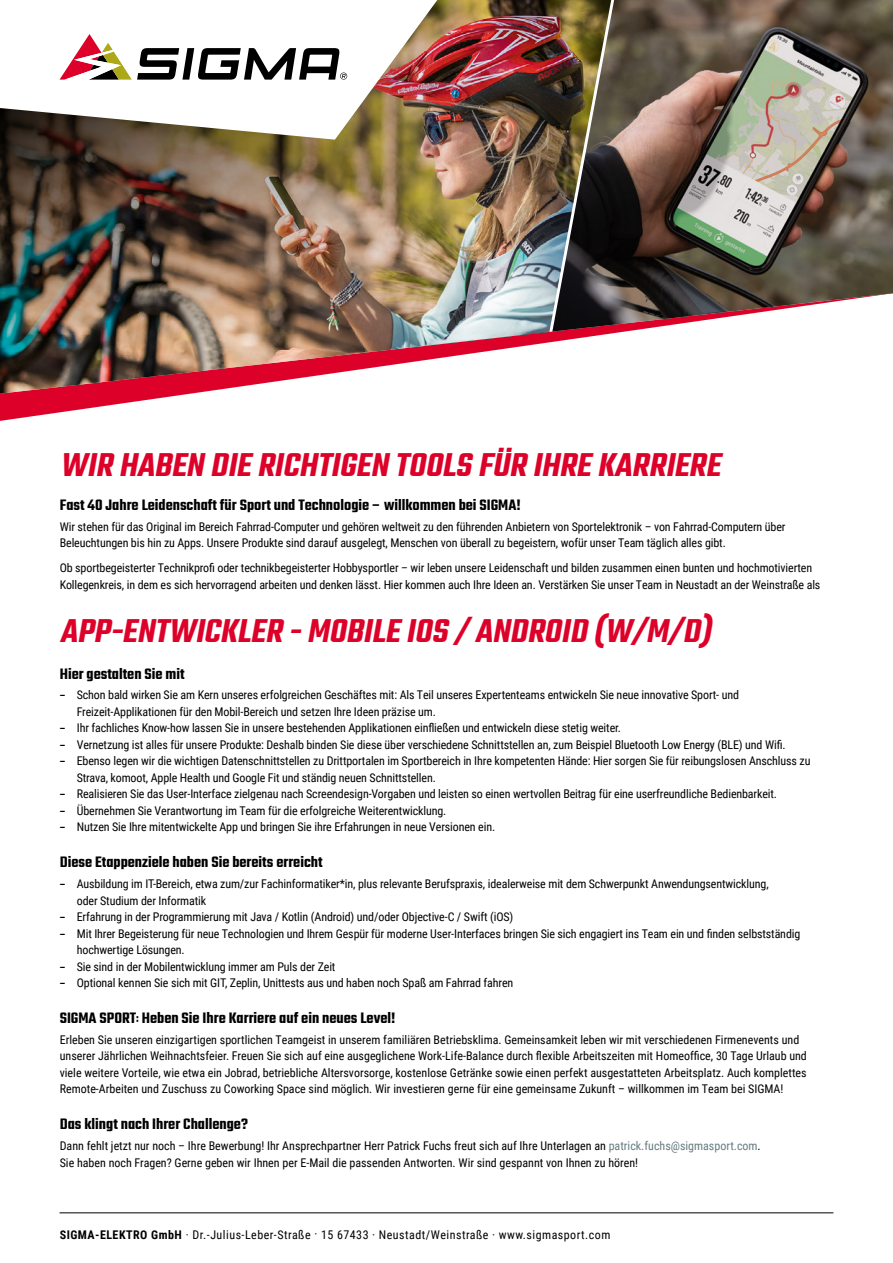
<style>
.page{position:relative;width:893px;height:1263px;background:#fff}
.page>*{position:absolute;margin:0;border:0;box-sizing:border-box;transform-origin:0 0}
.t1{font:italic 600 36px "Teko";color:#dd0029}
.t2{font:600 16.5px "Teko";color:#000}
.t3{font:12px/16.5px "Roboto Condensed";letter-spacing:-.01em;color:#000}
.t4{font:12px "Roboto Condensed";letter-spacing:.04em;color:#000}
.s1{font-family:"Teko";font-weight:600}
.s2{font-weight:400}
.s3{color:#677b81}
.s4{font-weight:700}
</style>
<div class="page">
<img style="left:629px;top:0;width:264px;height:331px">
<img style="left:455px;top:0;width:174px;height:356px">
<img style="left:0;top:0;width:455px;height:405px">
<hr style="left:60px;top:1212px;width:773px;height:1px;background:#000">
<svg style="left:0;top:0;width:437px;height:140px"></svg>
<svg style="left:60px;top:34px;width:287px;height:46px"></svg>
<p class="t1" style="left:60px;top:443px;width:671px">WIR HABEN DIERICHTIGEN TOOLSFÜR IHREKARRIERE</p>
<p class="t2" style="left:60px;top:495px;width:462px">Fast 40 Jahre Leidenschaft für Sport und Technologie – willkommen bei SIGMA!</p>
<p class="t3" style="left:60px;top:518px;width:727px">Wir stehen für das Original im Bereich Fahrrad-Computer und gehören weltweit zu den führenden Anbietern von Sportelektronik – von Fahrrad-Computern über<br>Beleuchtungen bis hin zu Apps. Unsere Produkte sind darauf ausgelegt, Menschen von überall zu begeistern, wofür unser Team täglich alles gibt.</p>
<p class="t3" style="left:60px;top:559px;width:762px">Ob sportbegeisterter Technikprofi oder technikbegeisterter Hobbysportler – wir leben unsere Leidenschaft und bilden zusammen einen bunten und hochmotivierten<br>Kollegenkreis, in dem es sich hervorragend arbeiten und denken lässt. Hier kommen auch Ihre Ideen an. Verstärken Sie unser Team in Neustadt an der Weinstraße als</p>
<p class="t1" style="left:60px;top:609px;width:661px">APP-ENTWICKLER -MOBILEIOS/ANDROID (W/M/D)</p>
<p class="t2" style="left:60px;top:663px;width:126px">Hier gestalten Sie mit</p>
<p class="t3" style="left:77px;top:686px;width:664px;text-indent:-17px"><span class="s1">–</span> Schon bald wirken Sie am Kern unseres erfolgreichen Geschäftes mit: Als Teil unseres Expertenteams entwickeln Sie neue innovative Sport- und<br>Freizeit-Applikationen für den Mobil-Bereich und setzen Ihre Ideen präzise um.</p>
<p class="t3" style="left:60px;top:719px;width:563px"><span class="s1">–</span> Ihr fachliches Know-how lassen Sie in unsere bestehenden Applikationen einfließen und entwickeln diese stetig weiter.</p>
<p class="t3" style="left:60px;top:736px;width:727px"><span class="s1">–</span> Vernetzung ist alles für unsere Produkte: Deshalb binden Sie diese über verschiedene Schnittstellen an, zum Beispiel Bluetooth Low Energy (BLE) und Wifi.</p>
<p class="t3" style="left:77px;top:752px;width:735px;text-indent:-17px"><span class="s1">–</span> Ebenso legen wir die wichtigen Datenschnittstellen zu Drittportalen im Sportbereich in Ihre kompetenten Hände: Hier sorgen Sie für reibungslosen Anschluss zu<br>Strava, komoot, Apple Health und Google Fit und ständig neuen Schnittstellen.</p>
<p class="t3" style="left:60px;top:785px;width:719px"><span class="s1">–</span> Realisieren Sie das User-Interface zielgenau nach Screendesign-Vorgaben und leisten so einen wertvollen Beitrag für eine userfreundliche Bedienbarkeit.</p>
<p class="t3" style="left:60px;top:802px;width:388px"><span class="s1">–</span> Übernehmen Sie Verantwortung im Team für die erfolgreiche Weiterentwicklung.</p>
<p class="t3" style="left:60px;top:818px;width:437px"><span class="s1">–</span> Nutzen Sie Ihre mitentwickelte App und bringen Sie ihre Erfahrungen in neue Versionen ein.</p>
<p class="t2" style="left:60px;top:852px;width:264px">Diese Etappenziele haben Sie bereits erreicht</p>
<p class="t3" style="left:77px;top:875px;width:693px;text-indent:-17px"><span class="s1">–</span> Ausbildung im IT-Bereich, etwa zum/zur Fachinformatiker*in, plus relevante Berufspraxis, idealerweise mit dem Schwerpunkt Anwendungsentwicklung, oder Studium der Informatik</p>
<p class="t3" style="left:60px;top:908px;width:455px"><span class="s1">–</span> Erfahrung in der Programmierung mit Java / Kotlin (Android) und/oder Objective-C / Swift (iOS)</p>
<p class="t3" style="left:77px;top:925px;width:725px;text-indent:-17px"><span class="s1">–</span> Mit Ihrer Begeisterung für neue Technologien und Ihrem Gespür für moderne User-Interfaces bringen Sie sich engagiert ins Team ein und finden selbstständig hochwertige Lösungen.</p>
<p class="t3" style="left:60px;top:958px;width:277px"><span class="s1">–</span> Sie sind in der Mobilentwicklung immer am Puls der Zeit</p>
<p class="t3" style="left:60px;top:974px;width:455px"><span class="s1">–</span> Optional kennen Sie sich mit GIT, Zeplin, Unittests aus und haben noch Spaß am Fahrrad fahren</p>
<p class="t2" style="left:60px;top:1008px;width:337px">SIGMA SPORT<span class="s2">:</span> Heben Sie Ihre Karriere auf ein neues Level!</p>
<p class="t3" style="left:60px;top:1031px;width:749px">Erleben Sie unseren einzigartigen sportlichen Teamgeist in unserem familiären Betriebsklima. Gemeinsamkeit leben wir mit verschiedenen Firmenevents und unserer Jährlichen Weihnachtsfeier. Freuen Sie sich auf eine ausgeglichene Work-Life-Balance durch flexible Arbeitszeiten mit Homeoffice, 30 Tage Urlaub und viele weitere Vorteile, wie etwa ein Jobrad, betriebliche Altersvorsorge, kostenlose Getränke sowie einen perfekt ausgestatteten Arbeitsplatz. Auch komplettes Remote-Arbeiten und Zuschuss zu Coworking Space sind möglich. Wir investieren gerne für eine gemeinsame Zukunft – willkommen im Team bei SIGMA!</p>
<p class="t2" style="left:60px;top:1114px;width:190px">Das klingt nach Ihrer Challenge?</p>
<p class="t3" style="left:60px;top:1137px;width:702px">Dann fehlt jetzt nur noch – Ihre Bewerbung! Ihr Ansprechpartner Herr Patrick Fuchs freut sich auf Ihre Unterlagen an <span class="s3">patrick.fuchs@sigmasport.com</span>.<br>Sie haben noch Fragen? Gerne geben wir Ihnen per E-Mail die passenden Antworten. Wir sind gespannt von Ihnen zu hören!</p>
<p class="t4" style="left:60px;top:1227px;width:552px"><span class="s4">SIGMA-ELEKTRO GmbH</span> · Dr.-Julius-Leber-Straße · 15 67433 · Neustadt/Weinstraße · www.sigmasport.com</p>
</div>
